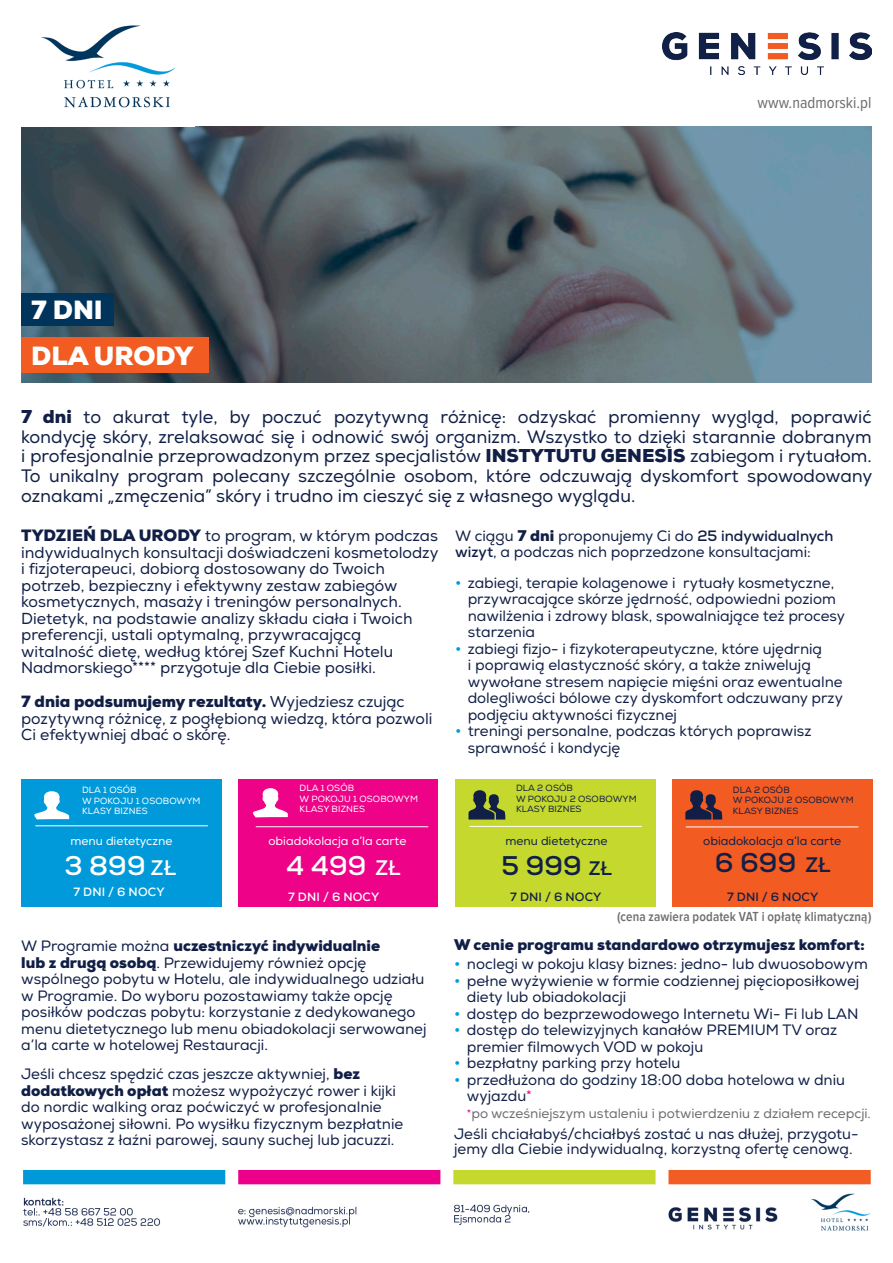
<style>
.page{position:relative;width:893px;height:1263px;background:#fff}
.page>*{position:absolute;margin:0;border:0;box-sizing:border-box;transform-origin:0 0}
.t1{font:700 27px "Nexa";color:#111f46}
.t2{font:700 27px "Nexa";color:#fff}
.t3{font:900 25.5px "Nexa";color:#fff}
.t4{font:18px/19.5px "Nexa";color:#111f46;text-align:justify}
.t5{font:16.5px "Proxima Nova Cond";color:#6c6d70}
.t6{font:15.9px/16.5px "Nexa";color:#111f46}
.t7{font:15.75px/16.5px "Nexa";color:#111f46}
.t8{font:15px/16.5px "Nexa";color:#111f46}
.t9{font:900 15px "Nexa";color:#111f46}
.t10{font:13.5px "Nexa";color:#6c6d70}
.Tekst_różowy{font:600 13.5px "Proxima Nova Cond";letter-spacing:.01em;color:#6c6d70}
.t11{font:12px "Nexa";color:#fff}
.t12{font:12px "Nexa";color:#111f46}
.t13{font:700 12px "Nexa";letter-spacing:.015em;color:#111f46}
.t14{font:700 12px "Nexa";letter-spacing:.015em;color:#fff}
.t15{font:9px "Nexa";letter-spacing:.015em;color:#111f46}
.t16{font:9px "Nexa";letter-spacing:.015em;color:#fff}
.s1{font-weight:900}
.s2{font-weight:700}
.s3{font-weight:700;font-size:16.5px;color:#009ada}
.s4{font-size:21px}
.s5{font-size:19.5px}
.s6{color:#ed028a}
.s7{font-size:12px;color:#ed028a}
</style>
<div class="page">
<img style="left:21px;top:127px;width:851px;height:255px">
<img style="left:662px;top:33px;width:209px;height:42px">
<div style="left:455px;top:779px;width:201px;height:127px;background:#c4d82d"></div>
<div style="left:672px;top:779px;width:201px;height:127px;background:#f25b21"></div>
<hr style="left:469px;top:826px;width:173px;height:1px;background:#fff">
<hr style="left:686px;top:827px;width:172px;height:1px;background:#fff">
<svg style="left:468px;top:790px;width:38px;height:30px"></svg>
<svg style="left:685px;top:790px;width:38px;height:30px"></svg>
<div style="left:22px;top:779px;width:200px;height:128px;background:#009ada"></div>
<div style="left:239px;top:780px;width:199px;height:127px;background:#ed0288"></div>
<hr style="left:35px;top:825px;width:173px;height:1px;background:#fff">
<svg style="left:34px;top:791px;width:36px;height:29px"></svg>
<svg style="left:253px;top:788px;width:35px;height:30px"></svg>
<hr style="left:256px;top:826px;width:172px;height:1px;background:#fff">
<div style="left:21px;top:293px;width:92px;height:33px;background:#00345b"></div>
<div style="left:22px;top:337px;width:187px;height:35px;background:#f25b21"></div>
<img style="left:41px;top:25px;width:135px;height:83px">
<img style="left:23px;top:1170px;width:848px;height:61px">
<p class="t3" style="left:31px;top:293px;width:73px">7 DNI</p>
<p class="t3" style="left:31px;top:339px;width:164px">DLA URODY</p>
<p class="t5" style="left:758px;top:94px;width:115px">www.nadmorski.pl</p>
<p class="t4" style="left:21px;top:408px;width:852px"><span class="s1">7 dni</span> to akurat tyle, by poczuć pozytywną różnicę: odzyskać promienny wygląd, poprawić kondycję skóry, zrelaksować się i odnowić swój organizm. Wszystko to dzięki starannie dobranym i profesjonalnie przeprowadzonym przez specjalistów <span class="s1">INSTYTUTU GENESIS</span> zabiegom i rytuałom.<br>To unikalny program polecany szczególnie osobom, które odczuwają dyskomfort spowodowany oznakami „zmęczenia” skóry i trudno im cieszyć się z własnego wyglądu.</p>
<p class="t6" style="left:21px;top:528px;width:419px"><span class="s1">TYDZIEŃ DLA URODY</span> to program, w którym podczas indywidualnych konsultacji doświadczeni kosmetolodzy i fizjoterapeuci, dobiorą dostosowany do Twoich potrzeb, bezpieczny i efektywny zestaw zabiegów kosmetycznych, masaży i treningów personalnych.<br>Dietetyk, na podstawie analizy składu ciała i Twoich preferencji, ustali optymalną, przywracającą<br>witalność dietę, według której Szef Kuchni Hotelu Nadmorskiego**** przygotuje dla Ciebie posiłki.</p>
<p class="t8" style="left:455px;top:528px;width:380px">W ciągu <span class="s1">7 dni</span> proponujemy Ci do <span class="s2">25 indywidualnych wizyt</span>, a podczas nich poprzedzone konsultacjami:</p>
<p class="t8" style="left:468px;top:574px;width:379px;text-indent:-13px"><span class="s3">•</span> zabiegi, terapie kolagenowe i rytuały kosmetyczne, przywracające skórze jędrność, odpowiedni poziom nawilżenia i zdrowy blask, spowalniające też procesy starzenia</p>
<p class="t8" style="left:468px;top:640px;width:377px;text-indent:-13px"><span class="s3">•</span> zabiegi fizjo- i fizykoterapeutyczne, które ujędrnią<br>i poprawią elastyczność skóry, a także zniwelują wywołane stresem napięcie mięśni oraz ewentualne dolegliwości bólowe czy dyskomfort odczuwany przy podjęciu aktywności fizycznej</p>
<p class="t8" style="left:468px;top:723px;width:345px;text-indent:-13px"><span class="s3">•</span> treningi personalne, podczas których poprawisz sprawność i kondycję</p>
<p class="t7" style="left:21px;top:694px;width:413px"><span class="s1">7 dnia podsumujemy rezultaty.</span> Wyjedziesz czując pozytywną różnicę, z pogłębioną wiedzą, która pozwoli<br>Ci efektywniej dbać o skórę.</p>
<p class="t16" style="left:82px;top:785px;width:56px">DLA 1 OSÓB</p>
<p class="t16" style="left:82px;top:795px;width:120px">W POKOJU 1 OSOBOWYM</p>
<p class="t16" style="left:82px;top:806px;width:67px">KLASY BIZNES</p>
<p class="t16" style="left:300px;top:783px;width:56px">DLA 1 OSÓB</p>
<p class="t16" style="left:300px;top:793px;width:120px">W POKOJU 1 OSOBOWYM</p>
<p class="t16" style="left:300px;top:804px;width:67px">KLASY BIZNES</p>
<p class="t15" style="left:516px;top:783px;width:58px">DLA 2 OSÓB</p>
<p class="t15" style="left:516px;top:793px;width:122px">W POKOJU 2 OSOBOWYM</p>
<p class="t15" style="left:516px;top:804px;width:67px">KLASY BIZNES</p>
<p class="t15" style="left:733px;top:784px;width:58px">DLA 2 OSÓB</p>
<p class="t15" style="left:733px;top:795px;width:122px">W POKOJU 2 OSOBOWYM</p>
<p class="t15" style="left:733px;top:805px;width:67px">KLASY BIZNES</p>
<p class="t11" style="left:70px;top:833px;width:104px">menu dietetyczne</p>
<p class="t12" style="left:505px;top:833px;width:104px">menu dietetyczne</p>
<p class="t12" style="left:703px;top:833px;width:139px">obiadokolacja a’la carte</p>
<p class="t11" style="left:268px;top:833px;width:139px">obiadokolacja a’la carte</p>
<p class="t2" style="left:287px;top:848px;width:116px">4 499 <span class="s4">ZŁ</span></p>
<p class="t14" style="left:288px;top:889px;width:93px">7 DNI / 6 NOCY</p>
<p class="t1" style="left:501px;top:848px;width:112px">5 999 <span class="s5">ZŁ</span></p>
<p class="t1" style="left:715px;top:846px;width:117px">6 699 <span class="s4">ZŁ</span></p>
<p class="t2" style="left:64px;top:848px;width:113px">3 899 <span class="s4">ZŁ</span></p>
<p class="t14" style="left:73px;top:884px;width:93px">7 DNI / 6 NOCY</p>
<p class="t13" style="left:510px;top:889px;width:93px">7 DNI / 6 NOCY</p>
<p class="t13" style="left:727px;top:889px;width:93px">7 DNI / 6 NOCY</p>
<p class="Tekst_różowy" style="left:617px;top:909px;width:256px">(cena zawiera podatek VAT i opłatę klimatyczną)</p>
<p class="t8" style="left:21px;top:938px;width:407px">W Programie można <span class="s1">uczestniczyć indywidualnie<br>lub z drugą osobą</span>. Przewidujemy również opcję wspólnego pobytu w Hotelu, ale indywidualnego udziału w Programie. Do wyboru pozostawiamy także opcję posiłków podczas pobytu: korzystanie z dedykowanego menu dietetycznego lub menu obiadokolacji serwowanej a’la carte w hotelowej Restauracji.</p>
<p class="t9" style="left:454px;top:934px;width:412px">W cenie programu standardowo otrzymujesz komfort:</p>
<p class="t8" style="left:454px;top:956px;width:415px"><span class="s3">•</span> noclegi w pokoju klasy biznes: jedno- lub dwuosobowym</p>
<p class="t8" style="left:467px;top:972px;width:394px;text-indent:-13px"><span class="s3">•</span> pełne wyżywienie w formie codziennej pięcioposiłkowej diety lub obiadokolacji</p>
<p class="t8" style="left:454px;top:1005px;width:406px"><span class="s3">•</span> dostęp do bezprzewodowego Internetu Wi- Fi lub LAN</p>
<p class="t8" style="left:467px;top:1022px;width:372px;text-indent:-13px"><span class="s3">•</span> dostęp do telewizyjnych kanałów PREMIUM TV oraz premier filmowych VOD w pokoju</p>
<p class="t8" style="left:454px;top:1055px;width:228px"><span class="s3">•</span> bezpłatny parking przy hotelu</p>
<p class="t8" style="left:467px;top:1071px;width:380px;text-indent:-13px"><span class="s3">•</span> przedłużona do godziny 18:00 doba hotelowa w dniu wyjazdu<span class="s6">*</span></p>
<p class="t10" style="left:467px;top:1105px;width:405px"><span class="s7">*</span>po wcześniejszym ustaleniu i potwierdzeniu z działem recepcji.</p>
<p class="t8" style="left:21px;top:1066px;width:384px">Jeśli chcesz spędzić czas jeszcze aktywniej, <span class="s1">bez dodatkowych opłat</span> możesz wypożyczyć rower i kijki do nordic walking oraz poćwiczyć w profesjonalnie wyposażonej siłowni. Po wysiłku fizycznym bezpłatnie skorzystasz z łaźni parowej, sauny suchej lub jacuzzi.</p>
<p class="t8" style="left:454px;top:1127px;width:406px;line-height:15px">Jeśli chciałabyś/chciałbyś zostać u nas dłużej, przygotu&shy;jemy dla Ciebie indywidualną, korzystną ofertę cenową.</p>
</div>
